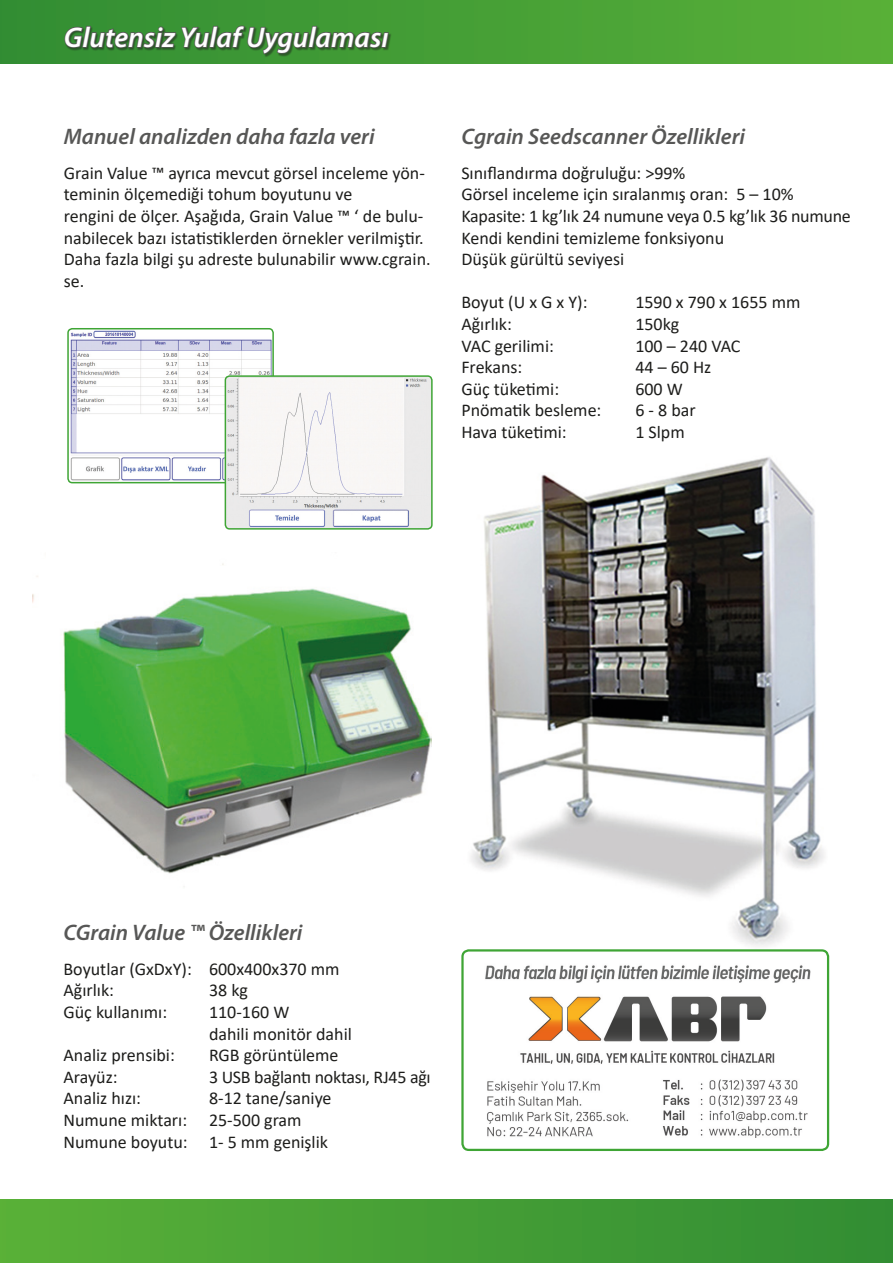
<style>
.page{position:relative;width:893px;height:1263px;background:#fff}
.page>*{position:absolute;margin:0;border:0;box-sizing:border-box;transform-origin:0 0}
.t1{font:italic 600 28.65px "Myriad Pro";color:#fff}
.t2{font:italic 600 22.5px "Myriad Pro";color:#575756}
.t3{font:18px/21.6px "Calibri";color:#1d1d1b}
</style>
<div class="page">
<div style="left:0;top:0;width:893px;height:64px;background:linear-gradient(to right,#318d34,#59b038)"></div>
<svg style="left:64px;top:25px;width:326px;height:39px;background:#3e7d39"></svg>
<img style="left:32px;top:563px;width:400px;height:311px">
<img style="left:464px;top:457px;width:362px;height:498px">
<div style="left:0;top:1199px;width:893px;height:64px;background:linear-gradient(to right,#59b038,#328d34)"></div>
<img style="left:485px;top:965px;width:326px;height:173px">
<div style="left:461px;top:949px;width:368px;height:202px;border:2px solid #3fa535;border-radius:6px"></div>
<img style="left:70px;top:331px;width:201px;height:149px">
<div style="left:67px;top:328px;width:207px;height:155px;border:2px solid #3fa535;border-radius:4px"></div>
<img style="left:225px;top:376px;width:205px;height:151px">
<div style="left:225px;top:375px;width:208px;height:155px;border:2px solid #3fa535;border-radius:4px"></div>
<h1 class="t1" style="left:64px;top:19px;width:326px">Glutensiz Yulaf Uygulaması</h1>
<p class="t2" style="left:64px;top:123px;width:312px">Manuel analizden daha fazla veri</p>
<p class="t3" style="left:64px;top:162px;width:368px">Grain Value ™ ayrıca mevcut görsel inceleme yön&shy;teminin ölçemediği tohum boyutunu ve<br>rengini de ölçer. Aşağıda, Grain Value ™ ‘ de bulu&shy;nabilecek bazı istatistiklerden örnekler verilmiştir.<br>Daha fazla bilgi şu adreste bulunabilir www.cgrain. se.</p>
<p class="t2" style="left:461px;top:123px;width:285px">Cgrain Seedscanner Özellikleri</p>
<p class="t3" style="left:461px;top:162px;width:391px">Sınıflandırma doğruluğu: &gt;99%<br>Görsel inceleme için sıralanmış oran: 5 – 10% Kapasite: 1 kg’lık 24 numune veya 0.5 kg’lık 36 numune Kendi kendini temizleme fonksiyonu<br>Düşük gürültü seviyesi</p>
<p class="t3" style="left:461px;top:291px;width:128px">Boyut (U x G x Y):</p>
<p class="t3" style="left:635px;top:291px;width:167px">1590 x 790 x 1655 mm</p>
<p class="t3" style="left:461px;top:313px;width:52px">Ağırlık:</p>
<p class="t3" style="left:635px;top:313px;width:46px">150kg</p>
<p class="t3" style="left:461px;top:334px;width:94px">VAC gerilimi:</p>
<p class="t3" style="left:635px;top:334px;width:107px">100 – 240 VAC</p>
<p class="t3" style="left:461px;top:356px;width:63px">Frekans:</p>
<p class="t3" style="left:635px;top:356px;width:77px">44 – 60 Hz</p>
<p class="t3" style="left:461px;top:378px;width:99px">Güç tüketimi:</p>
<p class="t3" style="left:635px;top:378px;width:49px">600 W</p>
<p class="t3" style="left:461px;top:399px;width:142px">Pnömatik besleme:</p>
<p class="t3" style="left:635px;top:399px;width:62px">6 - 8 bar</p>
<p class="t3" style="left:461px;top:421px;width:107px">Hava tüketimi:</p>
<p class="t3" style="left:635px;top:421px;width:51px">1 Slpm</p>
<p class="t2" style="left:64px;top:918px;width:241px">CGrain Value ™ Özellikleri</p>
<p class="t3" style="left:64px;top:957px;width:278px">Boyutlar (GxDxY): 600x400x370 mm<br>Ağırlık:</p>
<p class="t3" style="left:209px;top:979px;width:40px">38 kg</p>
<p class="t3" style="left:64px;top:1001px;width:105px">Güç kullanımı:</p>
<p class="t3" style="left:209px;top:1001px;width:144px">110-160 W<br>dahili monitör dahil</p>
<p class="t3" style="left:64px;top:1044px;width:113px">Analiz prensibi:</p>
<p class="t3" style="left:209px;top:1044px;width:131px">RGB görüntüleme</p>
<p class="t3" style="left:64px;top:1065px;width:56px">Arayüz:</p>
<p class="t3" style="left:209px;top:1065px;width:223px">3 USB bağlantı noktası, RJ45 ağı</p>
<p class="t3" style="left:64px;top:1087px;width:79px">Analiz hızı:</p>
<p class="t3" style="left:64px;top:1087px;width:270px;text-indent:145px">8-12 tane/saniye<br>Numune miktarı: 25-500 gram<br>Numune boyutu: 1- 5 mm genişlik</p>
</div>
